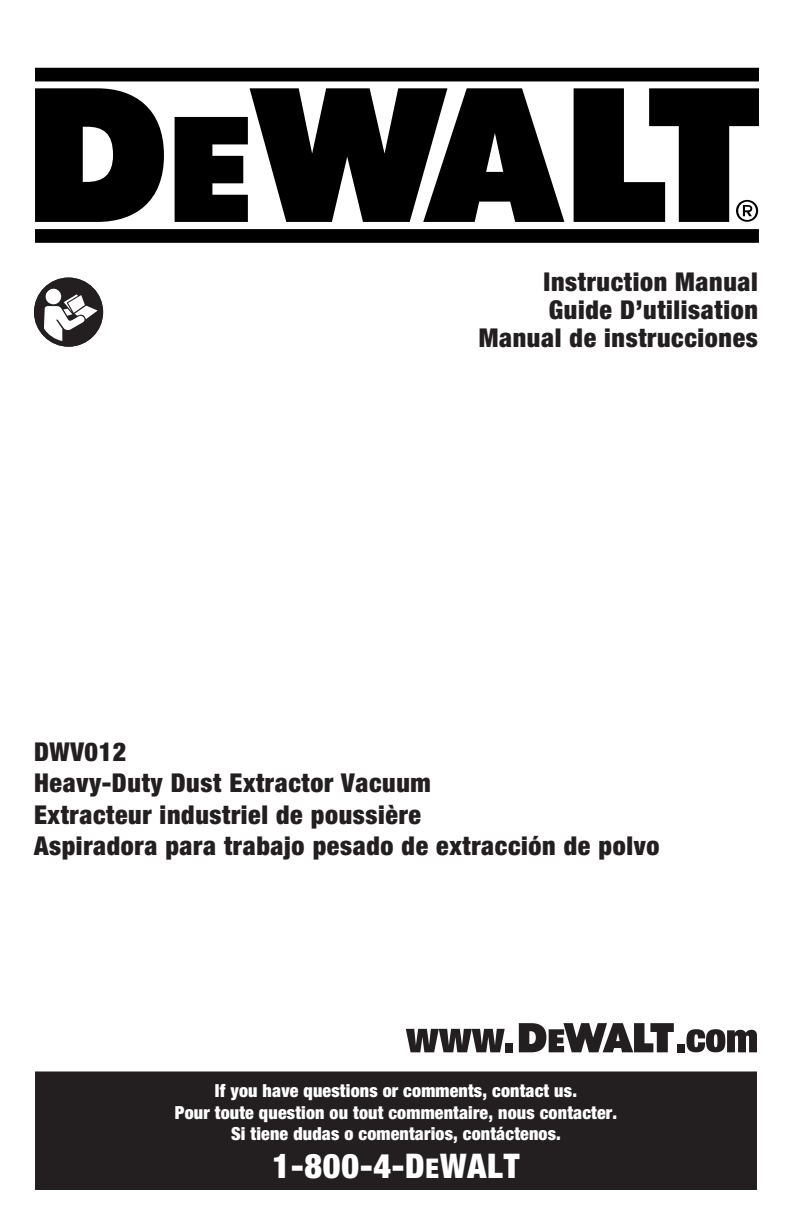
<style>
.page{position:relative;width:792px;height:1224px;background:#fff}
.page>*{position:absolute;margin:0;border:0;box-sizing:border-box;transform-origin:0 0}
.t1{font:900 condensed 34px "Helvetica Neue LT Std";color:#fff}
.t2{font:900 condensed 26px/28px "Helvetica Neue LT Std";letter-spacing:.025em;color:#231f20;text-align:right}
.t3{font:900 condensed 18px/21.6px "Helvetica Neue LT Std";letter-spacing:.01em;color:#fff;text-align:center}
.s1{font-family:"Helvetica Neue LT Std Blk Cn SC800";font-weight:400;font-stretch:normal}
.s2{font-family:"Helvetica Neue LT Std Blk Cn SC800";font-weight:400;font-stretch:normal;font-size:27.2px}
</style>
<div class="page">
<svg style="left:406px;top:1029px;width:99px;height:23px"></svg>
<div style="left:505px;top:1043px;width:7px;height:9px;background:#231f20"></div>
<div style="left:677px;top:1044px;width:7px;height:8px;background:#231f20"></div>
<svg style="left:686px;top:1029px;width:71px;height:23px"></svg>
<svg style="left:519px;top:1023px;width:155px;height:29px"></svg>
<div style="left:36px;top:1072px;width:720px;height:117px;background:#231f20"></div>
<div style="left:35px;top:1071px;width:722px;height:119px;border:2px solid #231f20"></div>
<svg style="left:34px;top:278px;width:69px;height:69px"></svg>
<svg style="left:35px;top:68px;width:724px;height:175px;fill:#000"></svg>
<p class="t2" style="left:479px;top:267px;width:281px">Instruction Manual<br>Guide D’utilisation<br>Manual de instrucciones</p>
<p class="t2" style="left:34px;top:738px;width:94px">DWV012</p>
<p class="t2" style="left:34px;top:769px;width:398px">Heavy-Duty Dust Extractor Vacuum</p>
<p class="t2" style="left:34px;top:800px;width:389px">Extracteur industriel de poussière</p>
<p class="t2" style="left:34px;top:831px;width:627px">Aspiradora para trabajo pesado de extracción de polvo</p>
<p class="t3" style="left:175px;top:1080px;width:444px">If you have questions or comments, contact us.<br>Pour toute question ou tout commentaire, nous contacter.<br>Si tiene dudas o comentarios, contáctenos.</p>
<h1 class="t1" style="left:273px;top:1145px;width:248px">1-800-4-<span class="s1">D</span><span class="s2">e</span><span class="s1">WALT</span></h1>
</div>
